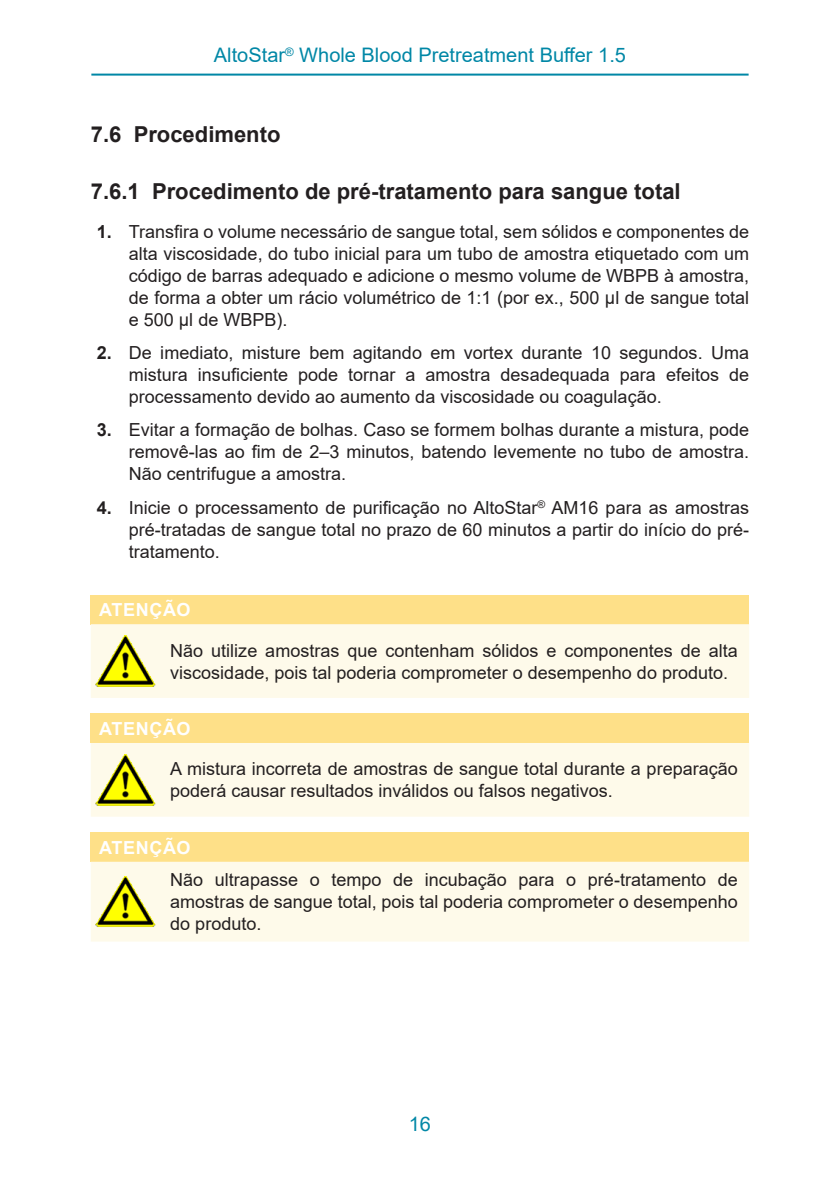
<style>
.page{position:relative;width:840px;height:1191px;background:#fff}
.page>*{position:absolute;margin:0;border:0;box-sizing:border-box;transform-origin:0 0}
.Level_3{font:700 22px "Arial";color:#231f20}
.Level_2{font:700 22px "Arial";color:#231f20}
.Seitenkopf{font:20px "Arial";color:#0087a6}
.Note_hazard_conseque{font:18px/22px "Arial";color:#231f20;text-align:justify}
.Note_Titel{font:700 18px "Arial";letter-spacing:.035em;color:#fff}
.s1{font-weight:700}
</style>
<div class="page">
<hr style="left:91px;top:74px;width:657px;height:2px;background:#0087a6">
<div style="left:91px;top:595px;width:657px;height:29px;background:#fee088"></div>
<div style="left:91px;top:624px;width:657px;height:74px;background:#fefaea"></div>
<img style="left:94px;top:630px;width:62px;height:62px">
<div style="left:91px;top:714px;width:657px;height:29px;background:#fee088"></div>
<div style="left:91px;top:743px;width:657px;height:73px;background:#fefaea"></div>
<img style="left:94px;top:748px;width:62px;height:63px">
<div style="left:91px;top:832px;width:657px;height:29px;background:#fee088"></div>
<div style="left:91px;top:861px;width:657px;height:80px;background:#fefaea"></div>
<img style="left:94px;top:870px;width:62px;height:63px">
<p class="Seitenkopf" style="left:214px;top:41px;width:413px">AltoStar<sup>®</sup> Whole Blood Pretreatment Buffer 1.5</p>
<p class="Level_2" style="left:91px;top:119px;width:191px">7.6 Procedimento</p>
<p class="Level_3" style="left:91px;top:175px;width:591px">7.6.1 Procedimento de pré-tratamento para sangue total</p>
<p class="Note_hazard_conseque" style="left:129px;top:220px;width:621px;text-indent:-32px"><span class="s1">1.</span> Transfira o volume necessário de sangue total, sem sólidos e componentes de alta viscosidade, do tubo inicial para um tubo de amostra etiquetado com um código de barras adequado e adicione o mesmo volume de WBPB à amostra, de forma a obter um rácio volumétrico de 1:1 (por ex., 500 µl de sangue total e 500 µl de WBPB).</p>
<p class="Note_hazard_conseque" style="left:129px;top:341px;width:621px;text-indent:-32px"><span class="s1">2.</span> De imediato, misture bem agitando em vortex durante 10 segundos. Uma mistura insuficiente pode tornar a amostra desadequada para efeitos de processamento devido ao aumento da viscosidade ou coagulação.</p>
<p class="Note_hazard_conseque" style="left:129px;top:419px;width:621px;text-indent:-32px"><span class="s1">3.</span> Evitar a formação de bolhas. Caso se formem bolhas durante a mistura, pode removê-las ao fim de 2–3 minutos, batendo levemente no tubo de amostra.<br>Não centrifugue a amostra.</p>
<p class="Note_hazard_conseque" style="left:129px;top:496px;width:621px;text-indent:-32px"><span class="s1">4.</span> Inicie o processamento de purificação no AltoStar<sup>®</sup> AM16 para as amostras pré-tratadas de sangue total no prazo de 60 minutos a partir do início do pré&shy;tratamento.</p>
<p class="Note_Titel" style="left:99px;top:597px;width:93px">ATENÇÃO</p>
<p class="Note_hazard_conseque" style="left:170px;top:639px;width:568px">Não utilize amostras que contenham sólidos e componentes de alta viscosidade, pois tal poderia comprometer o desempenho do produto.</p>
<p class="Note_Titel" style="left:99px;top:716px;width:93px">ATENÇÃO</p>
<p class="Note_hazard_conseque" style="left:170px;top:758px;width:568px">A mistura incorreta de amostras de sangue total durante a preparação poderá causar resultados inválidos ou falsos negativos.</p>
<p class="Note_Titel" style="left:99px;top:834px;width:93px">ATENÇÃO</p>
<p class="Note_hazard_conseque" style="left:170px;top:868px;width:568px">Não ultrapasse o tempo de incubação para o pré-tratamento de amostras de sangue total, pois tal poderia comprometer o desempenho do produto.</p>
<p class="Seitenkopf" style="left:408px;top:1110px;width:24px">16</p>
</div>
